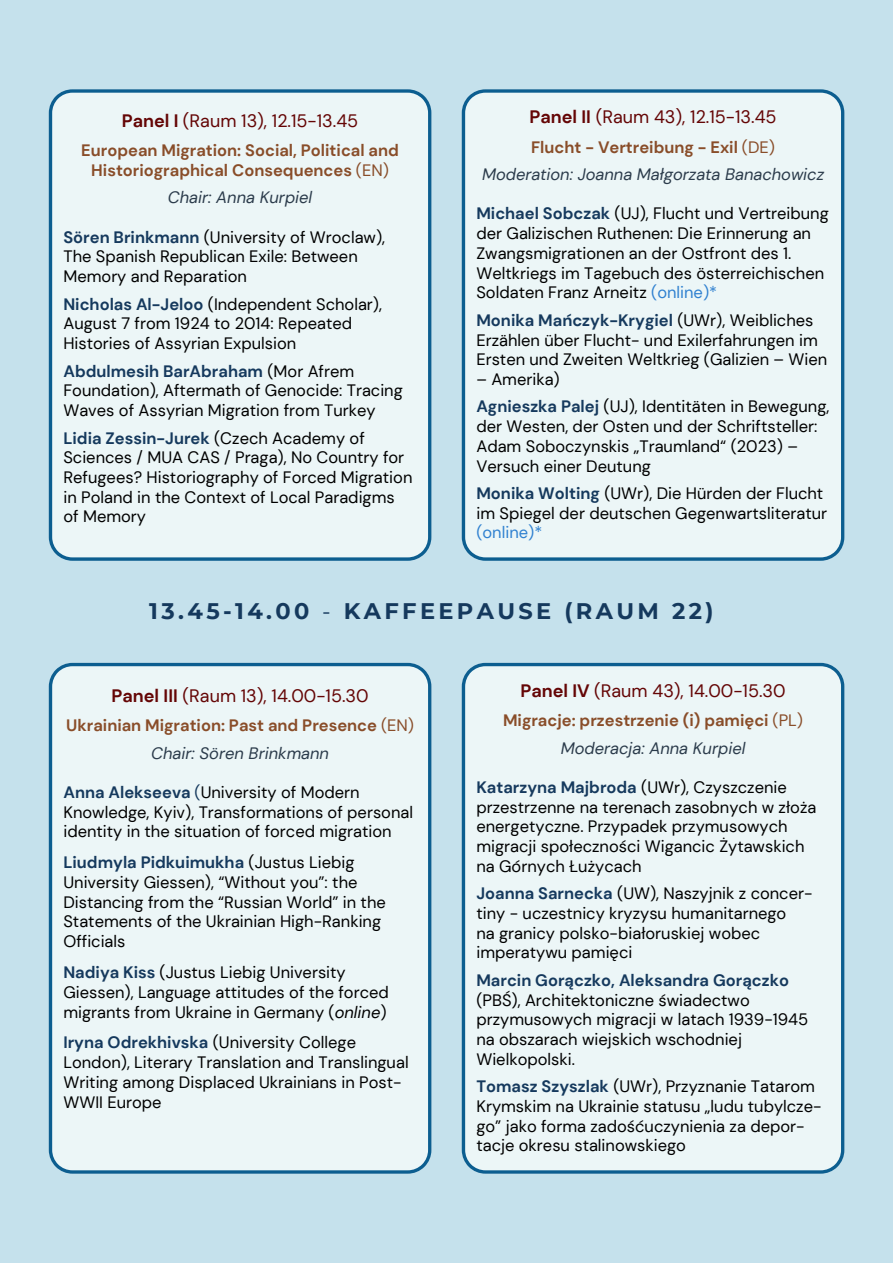
<style>
.page{position:relative;width:893px;height:1263px;background:#c5e1ec}
.page>*{position:absolute;margin:0;border:0;box-sizing:border-box;transform-origin:0 0}
.t1{font:700 22.5px "Montserrat";letter-spacing:.15em;color:#15395d}
.t2{font:18px "DM Sans";color:#640505}
.t3{font:16.5px/19.6px "DM Sans";color:#000}
.t4{font:700 16.5px/27.6px "DM Sans";color:#894d29;text-align:center}
.t5{font:italic 16.5px/27.6px "DM Sans";color:#2b3b4b;text-align:center}
.t6{font:700 16.5px "DM Sans";color:#15395d}
.t7{font:16.5px "DM Sans";color:#3081d0}
.s1{font-weight:700}
.s2{font-weight:400}
.s3{font-weight:700;color:#15395d}
.s4{font-weight:700;font-style:normal;color:#894d29}
.s5{font-style:normal;color:#894d29}
.s6{color:#3081d0}
.s7{font-weight:400;font-style:italic;color:#2b3b4b}
.s8{color:#15395d}
.s9{font-style:italic}
</style>
<div class="page">
<div style="left:49px;top:89px;width:382px;height:472px;background:#ecf6f7"></div>
<div style="left:462px;top:89px;width:382px;height:472px;background:#ecf6f7"></div>
<div style="left:49px;top:663px;width:382px;height:511px;background:#ecf6f7"></div>
<div style="left:462px;top:663px;width:382px;height:511px;background:#ecf6f7"></div>
<p class="t2" style="left:122px;top:109px;width:238px"><span class="s1">Panel I</span> (Raum 13), 12.15-13.45</p>
<p class="t4" style="left:81px;top:141px;width:319px;line-height:19.6px">European Migration: Social, Political and<br>Historiographical Consequences <span class="s2">(EN)</span></p>
<p class="t5" style="left:168px;top:184px;width:146px">Chair: Anna Kurpiel</p>
<p class="t3" style="left:63px;top:227px;width:323px"><span class="s3">Sören Brinkmann</span> (University of Wroclaw),<br>The Spanish Republican Exile: Between<br>Memory and Reparation</p>
<p class="t3" style="left:63px;top:294px;width:320px"><span class="s3">Nicholas Al-Jeloo</span> (Independent Scholar),<br>August 7 from 1924 to 2014: Repeated<br>Histories of Assyrian Expulsion</p>
<p class="t3" style="left:63px;top:361px;width:341px"><span class="s3">Abdulmesih BarAbraham</span> (Mor Afrem<br>Foundation), Aftermath of Genocide: Tracing<br>Waves of Assyrian Migration from Turkey</p>
<p class="t3" style="left:63px;top:428px;width:350px"><span class="s3">Lidia Zessin-Jurek</span> (Czech Academy of Sciences / MUA CAS / Praga), No Country for Refugees? Historiography of Forced Migration in Poland in the Context of Local Paradigms of Memory</p>
<p class="t2" style="left:529px;top:105px;width:248px"><span class="s1">Panel II</span> (Raum 43), 12.15-13.45</p>
<p class="t5" style="left:482px;top:133px;width:344px"><span class="s4">Flucht - Vertreibung - Exil</span> <span class="s5">(DE)<br></span>Moderation: Joanna Małgorzata Banachowicz</p>
<p class="t3" style="left:476px;top:204px;width:354px"><span class="s3">Michael Sobczak</span> (UJ), Flucht und Vertreibung der Galizischen Ruthenen: Die Erinnerung an Zwangsmigrationen an der Ostfront des 1.<br>Weltkriegs im Tagebuch des österreichischen Soldaten Franz Arneitz <span class="s6">(online)*</span></p>
<p class="t3" style="left:476px;top:310px;width:352px"><span class="s3">Monika Mańczyk-Krygiel</span> (UWr), Weibliches<br>Erzählen über Flucht- und Exilerfahrungen im<br>Ersten und Zweiten Weltkrieg (Galizien – Wien</p>
<p class="t3" style="left:476px;top:365px;width:354px;line-height:27.6px">– Amerika)<br><span class="s3">Agnieszka Palej</span> (UJ), Identitäten in Bewegung,</p>
<p class="t3" style="left:476px;top:417px;width:342px">der Westen, der Osten und der Schriftsteller:<br>Adam Soboczynskis „Traumland“ (2023) –<br>Versuch einer Deutung</p>
<p class="t3" style="left:476px;top:484px;width:352px"><span class="s3">Monika Wolting</span> (UWr), Die Hürden der Flucht im Spiegel der deutschen Gegenwartsliteratur</p>
<p class="t7" style="left:476px;top:522px;width:67px">(online)*</p>
<h1 class="t1" style="left:149px;top:597px;width:566px">13.45-14.00 <span class="s2">-</span> KAFFEEPAUSE (RAUM 22)</h1>
<p class="t2" style="left:112px;top:684px;width:258px"><span class="s1">Panel III</span> (Raum 13), 14.00-15.30</p>
<p class="t4" style="left:66px;top:712px;width:349px">Ukrainian Migration: Past and Presence <span class="s2">(EN)<br></span><span class="s7">Chair: Sören Brinkmann</span></p>
<p class="t3" style="left:63px;top:783px;width:351px"><span class="s3">Anna Alekseeva</span> <span class="s8">(</span>University of Modern<br>Knowledge, Kyiv), Transformations of personal identity in the situation of forced migration</p>
<p class="t3" style="left:63px;top:853px;width:324px"><span class="s3">Liudmyla Pidkuimukha</span> (Justus Liebig University Giessen), “Without you”: the Distancing from the “Russian World” in the Statements of the Ukrainian High-Ranking Officials</p>
<p class="t3" style="left:63px;top:963px;width:327px"><span class="s3">Nadiya Kiss</span> (Justus Liebig University<br>Giessen), Language attitudes of the forced migrants from Ukraine in Germany (<span class="s9">online</span>)</p>
<p class="t3" style="left:63px;top:1033px;width:347px"><span class="s3">Iryna Odrekhivska</span> (University College London), Literary Translation and Translingual Writing among Displaced Ukrainians in Post-WWII Europe</p>
<p class="t2" style="left:520px;top:679px;width:266px"><span class="s1">Panel IV</span> (Raum 43), 14.00-15.30</p>
<p class="t4" style="left:503px;top:707px;width:301px">Migracje: przestrzenie (i) pamięci <span class="s2">(PL)<br></span><span class="s7">Moderacja: Anna Kurpiel</span></p>
<p class="t3" style="left:476px;top:777px;width:341px"><span class="s3">Katarzyna Majbroda</span> (UWr), Czyszczenie przestrzenne na terenach zasobnych w złoża energetyczne. Przypadek przymusowych migracji społeczności Wigancic Żytawskich na Górnych Łużycach</p>
<p class="t3" style="left:476px;top:884px;width:338px"><span class="s3">Joanna Sarnecka</span> (UW), Naszyjnik z concer&shy;tiny - uczestnicy kryzysu humanitarnego<br>na granicy polsko-białoruskiej wobec imperatywu pamięci</p>
<p class="t6" style="left:476px;top:969px;width:314px">Marcin Gorączko, Aleksandra Gorączko</p>
<p class="t3" style="left:476px;top:990px;width:333px">(PBŚ), Architektoniczne świadectwo przymusowych migracji w latach 1939-1945 na obszarach wiejskich wschodniej<br>Wielkopolski.</p>
<p class="t3" style="left:476px;top:1077px;width:347px"><span class="s3">Tomasz Szyszlak</span> (UWr), Przyznanie Tatarom Krymskim na Ukrainie statusu „ludu tubylcze&shy;go” jako forma zadośćuczynienia za depor&shy;tacje okresu stalinowskiego</p>
</div>
